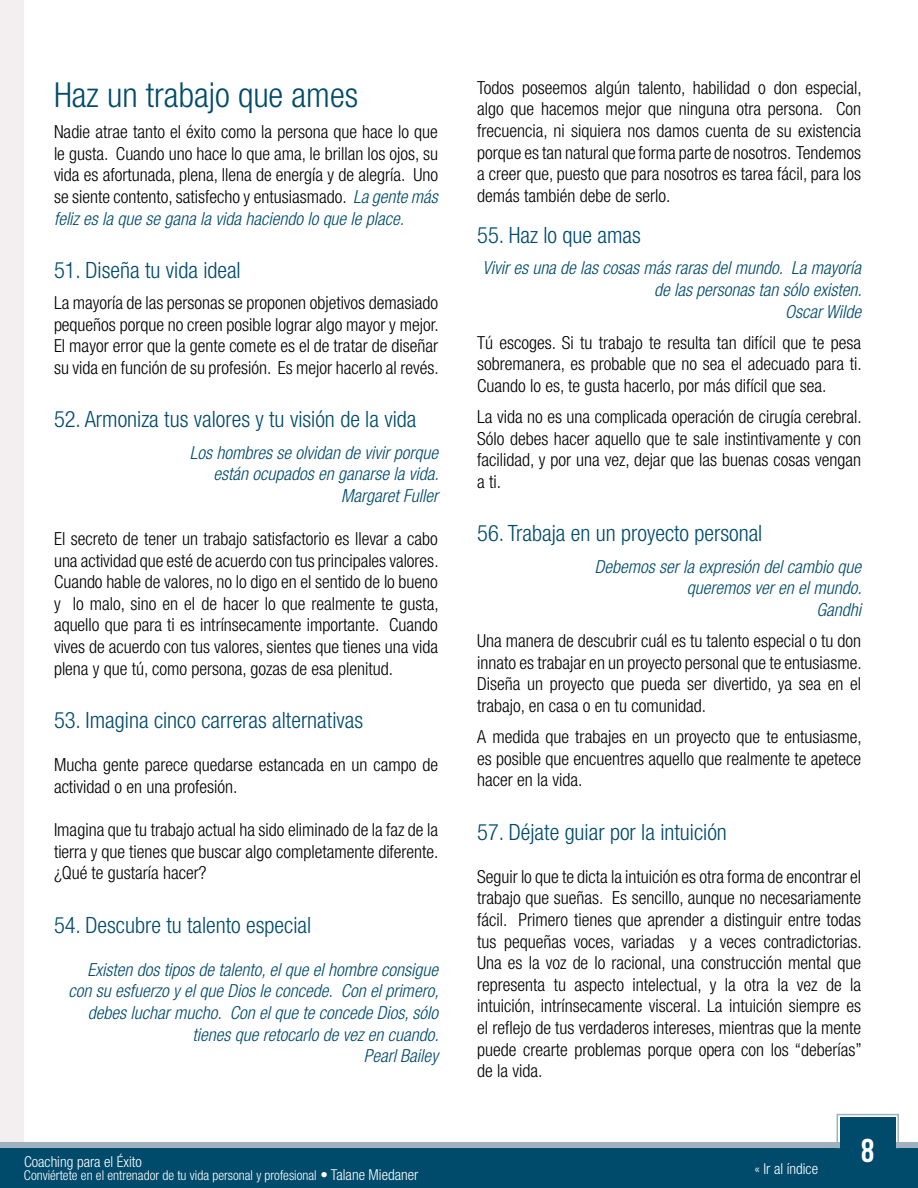
<style>
.page{position:relative;width:918px;height:1188px;background:#fff}
.page>*{position:absolute;margin:0;border:0;box-sizing:border-box;transform-origin:0 0}
.t1{font:300 condensed 34.5px "Helvetica Neue";color:#004b6b}
.t2{font:33px "Bebas Neue";color:#fff}
.t3{font:300 condensed 22.5px "Helvetica Neue";color:#004b6b}
.t4{font:300 condensed 18px/21.6px "Helvetica Neue";color:#000;text-align:justify}
.t5{font:italic 300 condensed 18px/21.6px "Helvetica Neue";color:#004b6b;text-align:right}
.t6{font:300 condensed 15px "Helvetica Neue";color:#fff}
.t7{font:300 condensed 13.5px "Helvetica Neue";color:#fff}
.s1{font-style:italic;color:#004b6b}
.s2{font-size:15px}
</style>
<div class="page">
<div style="left:0;top:0;width:24px;height:1188px;background:#f3eeef"></div>
<div style="left:0;top:1143px;width:918px;height:41px;background:linear-gradient(to right,#9fb1bc,#9fb1bc)"></div>
<div style="left:0;top:1149px;width:918px;height:39px;background:#004b6b"></div>
<div style="left:837px;top:1114px;width:62px;height:34px;border:2px solid #9fb1bc"></div>
<div style="left:840px;top:1118px;width:56px;height:70px;background:#004b6b"></div>
<h1 class="t1" style="left:54px;top:75px;width:306px">Haz un trabajo que ames</h1>
<p class="t4" style="left:54px;top:121px;width:386px">Nadie atrae tanto el éxito como la persona que hace lo que le gusta. Cuando uno hace lo que ama, le brillan los ojos, su vida es afortunada, plena, llena de energía y de alegría. Uno se siente contento, satisfecho y entusiasmado. <span class="s1">La gente más feliz es la que se gana la vida haciendo lo que le place.</span></p>
<p class="t3" style="left:54px;top:257px;width:188px">51. Diseña tu vida ideal</p>
<p class="t4" style="left:54px;top:292px;width:386px">La mayoría de las personas se proponen objetivos demasiado pequeños porque no creen posible lograr algo mayor y mejor.<br>El mayor error que la gente comete es el de tratar de diseñar su vida en función de su profesión. Es mejor hacerlo al revés.</p>
<p class="t3" style="left:54px;top:407px;width:364px">52. Armoniza tus valores y tu visión de la vida</p>
<p class="t5" style="left:190px;top:441px;width:250px">Los hombres se olvidan de vivir porque están ocupados en ganarse la vida.<br>Margaret Fuller</p>
<p class="t4" style="left:54px;top:528px;width:386px">El secreto de tener un trabajo satisfactorio es llevar a cabo una actividad que esté de acuerdo con tus principales valores.<br>Cuando hable de valores, no lo digo en el sentido de lo bueno y lo malo, sino en el de hacer lo que realmente te gusta, aquello que para ti es intrínsecamente importante. Cuando vives de acuerdo con tus valores, sientes que tienes una vida plena y que tú, como persona, gozas de esa plenitud.</p>
<p class="t3" style="left:54px;top:707px;width:311px">53. Imagina cinco carreras alternativas</p>
<p class="t4" style="left:54px;top:754px;width:386px">Mucha gente parece quedarse estancada en un campo de actividad o en una profesión.</p>
<p class="t4" style="left:54px;top:819px;width:386px">Imagina que tu trabajo actual ha sido eliminado de la faz de la tierra y que tienes que buscar algo completamente diferente. ¿Qué te gustaría hacer?</p>
<p class="t3" style="left:54px;top:912px;width:259px">54. Descubre tu talento especial</p>
<p class="t5" style="left:69px;top:958px;width:372px">Existen dos tipos de talento, el que el hombre consigue con su esfuerzo y el que Dios le concede. Con el primero, debes luchar mucho. Con el que te concede Dios, sólo tienes que retocarlo de vez en cuando.<br>Pearl Bailey</p>
<p class="t6" style="left:24px;top:1153px;width:119px">Coaching para el Éxito</p>
<p class="t7" style="left:24px;top:1168px;width:396px">Conviértete en el entrenador de tu vida personal y profesional <span class="s2">• Talane Miedaner</span></p>
<p class="t4" style="left:477px;top:77px;width:386px">Todos poseemos algún talento, habilidad o don especial, algo que hacemos mejor que ninguna otra persona. Con frecuencia, ni siquiera nos damos cuenta de su existencia porque es tan natural que forma parte de nosotros. Tendemos a creer que, puesto que para nosotros es tarea fácil, para los demás también debe de serlo.</p>
<p class="t3" style="left:477px;top:222px;width:165px">55. Haz lo que amas</p>
<p class="t5" style="left:482px;top:257px;width:381px">Vivir es una de las cosas más raras del mundo. La mayoría de las personas tan sólo existen.<br>Oscar Wilde</p>
<p class="t4" style="left:477px;top:332px;width:386px">Tú escoges. Si tu trabajo te resulta tan difícil que te pesa sobremanera, es probable que no sea el adecuado para ti.<br>Cuando lo es, te gusta hacerlo, por más difícil que sea.</p>
<p class="t4" style="left:477px;top:406px;width:386px">La vida no es una complicada operación de cirugía cerebral.<br>Sólo debes hacer aquello que te sale instintivamente y con facilidad, y por una vez, dejar que las buenas cosas vengan a ti.</p>
<p class="t3" style="left:477px;top:521px;width:287px">56. Trabaja en un proyecto personal</p>
<p class="t5" style="left:595px;top:555px;width:269px">Debemos ser la expresión del cambio que queremos ver en el mundo.<br>Gandhi</p>
<p class="t4" style="left:477px;top:630px;width:386px">Una manera de descubrir cuál es tu talento especial o tu don innato es trabajar en un proyecto personal que te entusiasme.<br>Diseña un proyecto que pueda ser divertido, ya sea en el trabajo, en casa o en tu comunidad.</p>
<p class="t4" style="left:477px;top:726px;width:386px">A medida que trabajes en un proyecto que te entusiasme, es posible que encuentres aquello que realmente te apetece hacer en la vida.</p>
<p class="t3" style="left:477px;top:819px;width:251px">57. Déjate guiar por la intuición</p>
<p class="t4" style="left:477px;top:866px;width:386px">Seguir lo que te dicta la intuición es otra forma de encontrar el trabajo que sueñas. Es sencillo, aunque no necesariamente fácil. Primero tienes que aprender a distinguir entre todas tus pequeñas voces, variadas y a veces contradictorias.<br>Una es la voz de lo racional, una construcción mental que representa tu aspecto intelectual, y la otra la vez de la intuición, intrínsecamente visceral. La intuición siempre es el reflejo de tus verdaderos intereses, mientras que la mente puede crearte problemas porque opera con los “deberías” de la vida.</p>
<p class="t6" style="left:754px;top:1160px;width:65px">« Ir al índice</p>
<h2 class="t2" style="left:861px;top:1132px;width:15px">8</h2>
</div>
